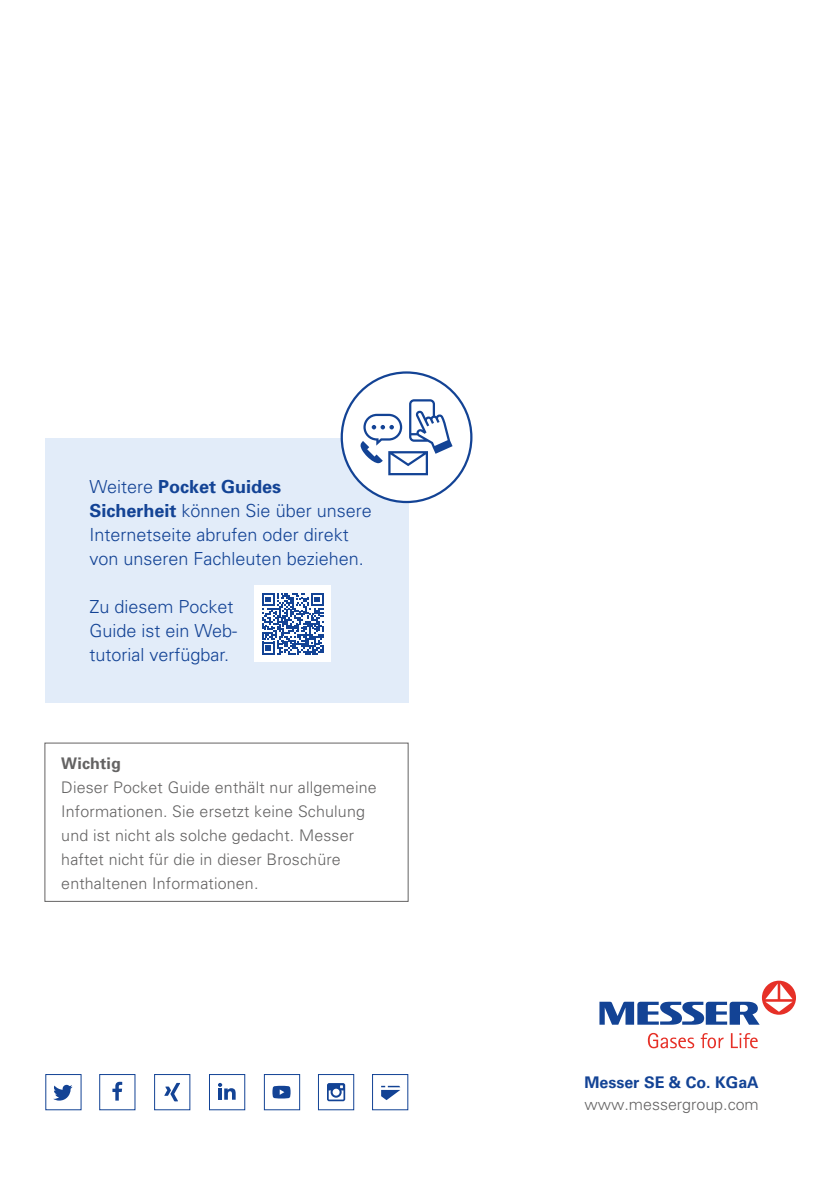
<style>
.page{position:relative;width:840px;height:1191px;background:#fff}
.page>*{position:absolute;margin:0;border:0;box-sizing:border-box;transform-origin:0 0}
.t1{font:300 18px/24px "Univers";color:#134395}
.t2{font:300 16px/24px "Univers";letter-spacing:.01em;color:#646363}
.t3{font:300 16px "Univers CE";color:#646363}
.t4{font:700 16px "Univers CE";color:#134395}
.t5{font:700 16px "Univers";letter-spacing:.01em;color:#646363}
.s1{font-weight:700}
</style>
<div class="page">
<div style="left:45px;top:438px;width:363px;height:264px;background:#e2ecf9"></div>
<svg style="left:340px;top:371px;width:132px;height:132px"></svg>
<div style="left:254px;top:585px;width:77px;height:77px;background:#fff"></div>
<svg style="left:262px;top:593px;width:61px;height:61px"></svg>
<div style="left:44px;top:742px;width:364px;height:160px;border:1px solid #646363"></div>
<svg style="left:647px;top:1033px;width:110px;height:15px"></svg>
<svg style="left:599px;top:1001px;width:160px;height:23px"></svg>
<svg style="left:761px;top:980px;width:34px;height:34px"></svg>
<svg style="left:765px;top:983px;width:27px;height:28px"></svg>
<div style="left:99px;top:1074px;width:36px;height:36px;background:#fff;border:1px solid #134395"></div>
<svg style="left:112px;top:1081px;width:10px;height:19px"></svg>
<div style="left:372px;top:1074px;width:36px;height:36px;background:#fff;border:1px solid #134395"></div>
<svg style="left:381px;top:1085px;width:19px;height:15px"></svg>
<div style="left:154px;top:1074px;width:36px;height:36px;background:#fff;border:1px solid #134395"></div>
<svg style="left:164px;top:1082px;width:16px;height:19px"></svg>
<div style="left:318px;top:1074px;width:36px;height:36px;background:#fff;border:1px solid #134395"></div>
<svg style="left:327px;top:1083px;width:18px;height:18px"></svg>
<div style="left:209px;top:1074px;width:36px;height:36px;background:#fff;border:1px solid #134395"></div>
<svg style="left:218px;top:1082px;width:17px;height:17px"></svg>
<div style="left:264px;top:1074px;width:36px;height:36px;background:#fff;border:1px solid #134395"></div>
<svg style="left:272px;top:1085px;width:18px;height:13px"></svg>
<svg style="left:53px;top:1084px;width:19px;height:16px"></svg>
<p class="t1" style="left:89px;top:474px;width:284px">Weitere <span class="s1">Pocket Guides<br>Sicherheit</span> können Sie über unsere<br>Internetseite abrufen oder direkt von unseren Fachleuten beziehen.</p>
<p class="t1" style="left:89px;top:594px;width:149px">Zu diesem Pocket<br>Guide ist ein Web&shy;tutorial verfügbar.</p>
<p class="t5" style="left:61px;top:753px;width:61px">Wichtig</p>
<p class="t2" style="left:61px;top:774px;width:317px">Dieser Pocket Guide enthält nur allgemeine Informationen. Sie ersetzt keine Schulung und ist nicht als solche gedacht. Messer haftet nicht für die in dieser Broschüre enthaltenen Informationen.</p>
<p class="t4" style="left:584px;top:1072px;width:176px">Messer SE &amp; Co. KGaA</p>
<p class="t3" style="left:584px;top:1095px;width:176px">www.messergroup.com</p>
</div>
